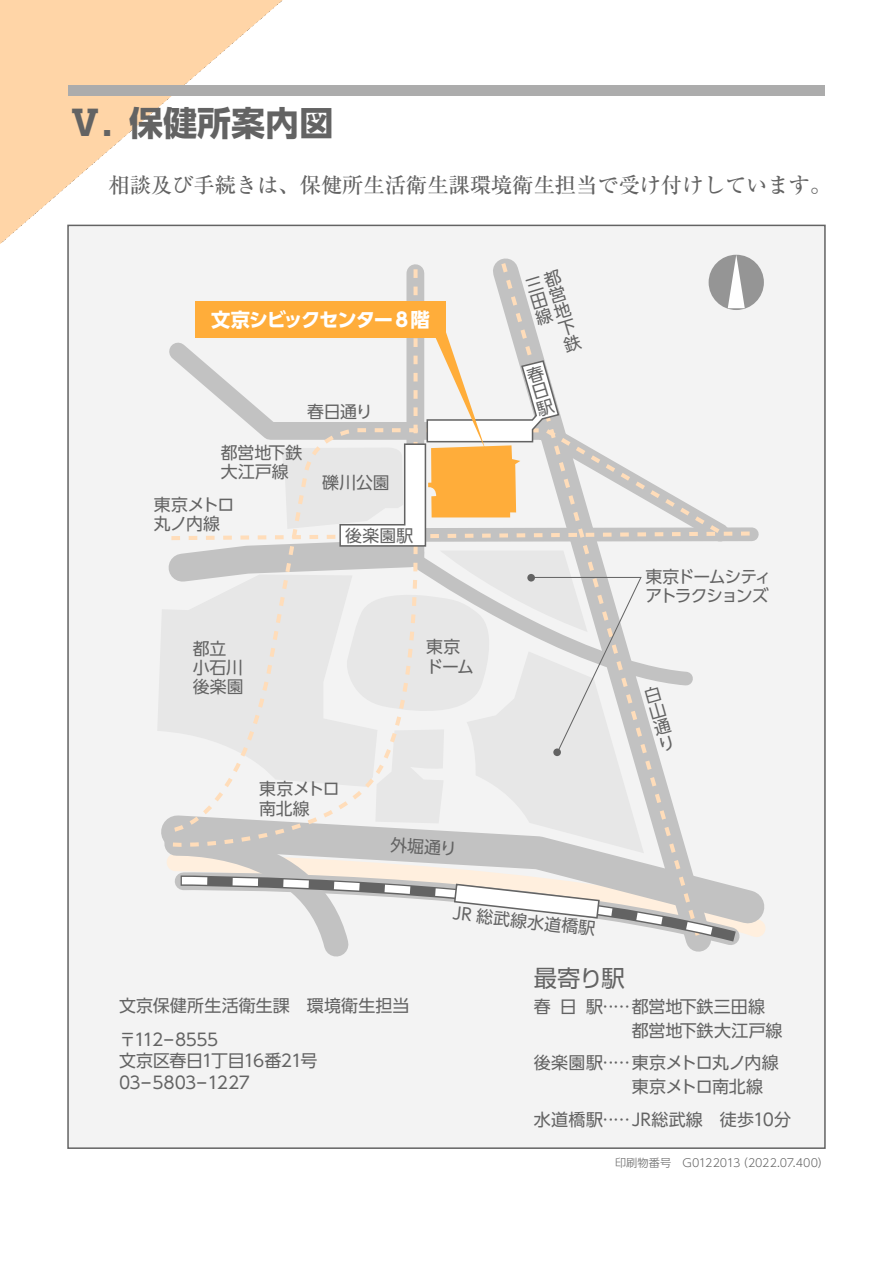
<style>
.page{position:relative;width:893px;height:1263px;background:#fff}
.page>*{position:absolute;margin:0;border:0;box-sizing:border-box;transform-origin:0 0}
.t1{font:700 34.05px "UD Shin Go Pr 6 N";color:#636363}
.t2{font:23.4px "Shin Go Pr 6";color:#636363}
.t3{font:500 21.3px "Ryumin Pr 6 N";color:#636363}
.t4{font:700 19.35px "UD Shin Go Pro";letter-spacing:-.065em;color:#fff}
.t5{font:16.95px/19.4px "UD Shin Go Pro";letter-spacing:-.01em;color:#636363}
.t6{font:16.95px/21.3px "UD Shin Go Pro";letter-spacing:-.035em;color:#636363}
.t7{font:16.95px/19.4px "UD Shin Go Pro";letter-spacing:-.095em;color:#636363}
.t8{font:16.95px "UD Shin Go Pro";letter-spacing:.01em;color:#636363}
.t9{font:16.8px/16.8px "UD Shin Go Pro";color:#636363;text-align:justify}
.t10{font:300 11.1px "UD Shin Go Pr 6 N";letter-spacing:.005em;color:#636363}
</style>
<div class="page">
<svg style="left:0;top:0;width:283px;height:244px;fill:#ffd5a7"></svg>
<div style="left:68px;top:85px;width:757px;height:11px;background:#acacac"></div>
<div style="left:68px;top:225px;width:757px;height:923px;background:#f3f3f3"></div>
<svg style="left:158px;top:255px;width:608px;height:702px"></svg>
<h1 class="t1" style="left:68px;top:95px;width:267px">Ⅴ. 保健所案内図</h1>
<p class="t3" style="left:108px;top:168px;width:724px">相談及び手続きは、保健所生活衛生課環境衛生担当で受け付けしています。</p>
<p class="t4" style="left:211px;top:304px;width:220px">文京シビックセンター 8 階</p>
<p class="t5" style="left:542px;top:272px;width:10px;line-height:17px;text-align:justify;rotate:-17deg">都営地下鉄</p>
<p class="t5" style="left:307px;top:402px;width:67px">春日通り</p>
<p class="t5" style="left:221px;top:442px;width:83px">都営地下鉄大江戸線</p>
<p class="t5" style="left:154px;top:494px;width:82px">東京メトロ丸ノ内線</p>
<p class="t5" style="left:322px;top:472px;width:69px">礫川公園</p>
<p class="t5" style="left:345px;top:525px;width:70px">後楽園駅</p>
<p class="t5" style="left:193px;top:638px;width:52px">都立小石川後楽園</p>
<p class="t5" style="left:426px;top:637px;width:50px">東京ドーム</p>
<p class="t5" style="left:259px;top:779px;width:82px">東京メトロ南北線</p>
<p class="t5" style="left:391px;top:834px;width:68px;rotate:4deg">外堀通り</p>
<p class="t7" style="left:645px;top:566px;width:128px">東京ドームシティアトラクションズ</p>
<p class="t9" style="left:642px;top:688px;width:10px;rotate:-16deg">白山通り</p>
<p class="t9" style="left:454px;top:903px;width:145px;rotate:7deg">JR 総武線水道橋駅</p>
<h2 class="t2" style="left:534px;top:959px;width:93px">最寄り駅</h2>
<p class="t5" style="left:119px;top:988px;width:292px;line-height:34px">文京保健所生活衛生課　環境衛生担当〒112-8555　</p>
<p class="t6" style="left:119px;top:1050px;width:200px">文京区春日1丁目16番21号<br>03-5803-1227</p>
<p class="t5" style="left:632px;top:994px;width:152px;line-height:23.9px;text-indent:-35px">…… 都営地下鉄三田線都営地下鉄大江戸線</p>
<p class="t5" style="left:632px;top:1050px;width:149px;line-height:23.9px;text-indent:-35px">…… 東京メトロ丸ノ内線東京メトロ南北線</p>
<p class="t8" style="left:597px;top:1105px;width:196px">…… JR総武線　徒歩10分</p>
<p class="t5" style="left:534px;top:996px;width:71px">春日駅</p>
<p class="t5" style="left:534px;top:1053px;width:71px">後楽園駅</p>
<p class="t5" style="left:534px;top:1109px;width:71px">水道橋駅</p>
<p class="t10" style="left:615px;top:1153px;width:215px">印刷物番号　G0122013（2022.07.400）</p>
</div>
